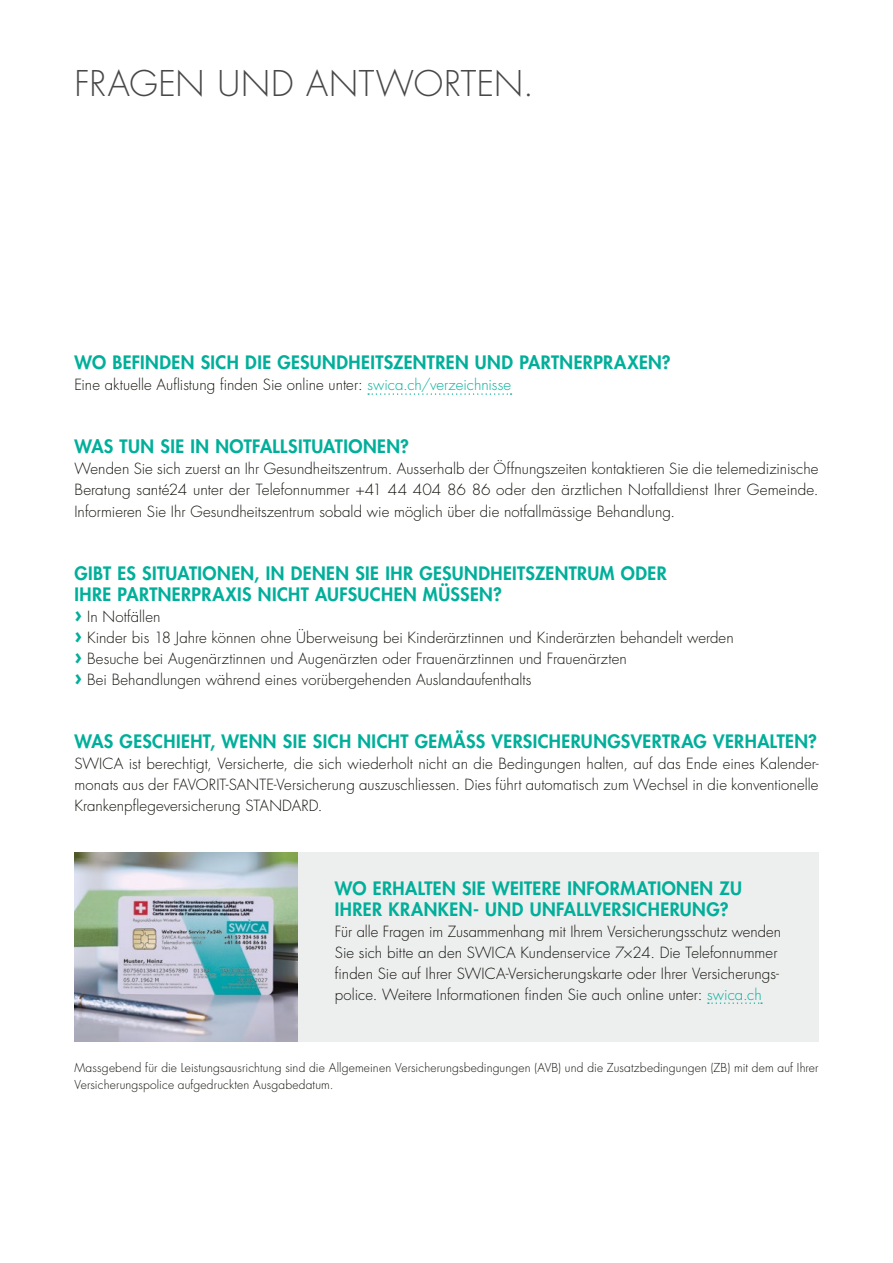
<style>
.page{position:relative;width:893px;height:1263px;background:#fff}
.page>*{position:absolute;margin:0;border:0;box-sizing:border-box;transform-origin:0 0}
.t1{font:300 34.5px "Futura Std";letter-spacing:.02em;color:#474847}
.t2{font:800 18px/21px "Futura Std";letter-spacing:.02em;color:#00af9a}
.t3{font:300 15px/21px "Futura Std";letter-spacing:.005em;color:#12120d;text-align:justify}
.t4{font:300 12px/16.5px "Futura Std";letter-spacing:.01em;color:#12120d}
.s1{color:#00af9a}
.s2{font-weight:700;font-size:21px;color:#00af9a}
</style>
<div class="page">
<img style="left:74px;top:852px;width:224px;height:189px">
<svg style="left:368px;top:393px;width:144px;height:2px"></svg>
<div style="left:298px;top:852px;width:521px;height:189px;background:#edeeee"></div>
<svg style="left:708px;top:1002px;width:54px;height:2px"></svg>
<h1 class="t1" style="left:74px;top:63px;width:461px">FRAGEN UND ANTWORTEN.</h1>
<p class="t2" style="left:74px;top:352px;width:598px">WO BEFINDEN SICH DIE GESUNDHEITSZENTREN UND PARTNERPRAXEN?</p>
<p class="t3" style="left:74px;top:375px;width:438px">Eine aktuelle Auflistung finden Sie online unter: <span class="s1">swica.ch/verzeichnisse</span></p>
<p class="t2" style="left:74px;top:436px;width:336px">WAS TUN SIE IN NOTFALLSITUATIONEN?</p>
<p class="t3" style="left:74px;top:459px;width:746px">Wenden Sie sich zuerst an Ihr Gesundheitszentrum. Ausserhalb der Öffnungszeiten kontaktieren Sie die telemedizinische Beratung santé24 unter der Telefonnummer +41 44 404 86 86 oder den ärztlichen Notfalldienst Ihrer Gemeinde.<br>Informieren Sie Ihr Gesundheitszentrum sobald wie möglich über die notfallmässige Behandlung.</p>
<p class="t2" style="left:74px;top:562px;width:594px">GIBT ES SITUATIONEN, IN DENEN SIE IHR GESUNDHEITSZENTRUM ODER<br>IHRE PARTNERPRAXIS NICHT AUFSUCHEN MÜSSEN?</p>
<p class="t3" style="left:74px;top:606px;width:661px;text-align:left"><span class="s2">›</span> In Notfällen<br><span class="s2">›</span> Kinder bis 18 Jahre können ohne Überweisung bei Kinderärztinnen und Kinderärzten behandelt werden <span class="s2">›</span> Besuche bei Augenärztinnen und Augenärzten oder Frauenärztinnen und Frauenärzten<br><span class="s2">›</span> Bei Behandlungen während eines vorübergehenden Auslandaufenthalts</p>
<p class="t2" style="left:74px;top:730px;width:744px">WAS GESCHIEHT, WENN SIE SICH NICHT GEMÄSS VERSICHERUNGSVERTRAG VERHALTEN?</p>
<p class="t3" style="left:74px;top:753px;width:746px">SWICA ist berechtigt, Versicherte, die sich wiederholt nicht an die Bedingungen halten, auf das Ende eines Kalender&shy;monats aus der FAVORIT-SANTE-Versicherung auszuschliessen. Dies führt automatisch zum Wechsel in die konventionelle Krankenpflegeversicherung STANDARD.</p>
<p class="t2" style="left:335px;top:877px;width:409px">WO ERHALTEN SIE WEITERE INFORMATIONEN ZU<br>IHRER KRANKEN- UND UNFALLVERSICHERUNG?</p>
<p class="t3" style="left:335px;top:921px;width:448px;text-align:left">Für alle Fragen im Zusammenhang mit Ihrem Versicherungsschutz wenden Sie sich bitte an den SWICA Kundenservice 7×24. Die Telefonnummer finden Sie auf Ihrer SWICA-Versicherungskarte oder Ihrer Versicherungs&shy;police. Weitere Informationen finden Sie auch online unter: <span class="s1">swica.ch</span></p>
<p class="t4" style="left:74px;top:1060px;width:746px">Massgebend für die Leistungsausrichtung sind die Allgemeinen Versicherungsbedingungen (AVB) und die Zusatzbedingungen (ZB) mit dem auf Ihrer<br>Versicherungspolice aufgedruckten Ausgabedatum.</p>
</div>
